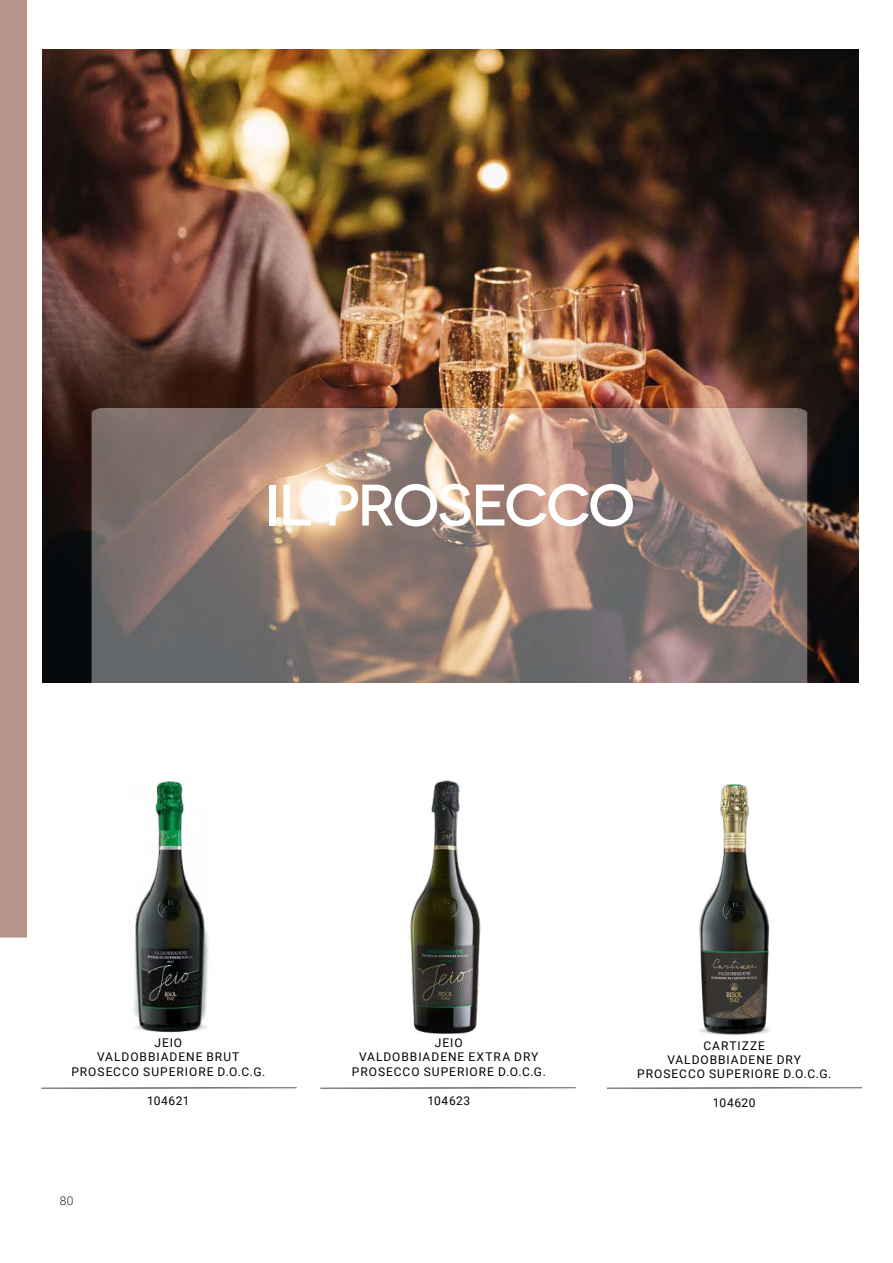
<style>
.page{position:relative;width:893px;height:1263px;background:#fff}
.page>*{position:absolute;margin:0;border:0;box-sizing:border-box;transform-origin:0 0}
.t1{font:500 expanded 58.5px "Novecento";letter-spacing:-.04em;color:#fff}
.t2{font:12px/14.4px "Roboto";letter-spacing:.08em;color:#000;text-align:center}
.t3{font:900 12px "Roboto";color:#464748}
.t4{font:300 12px "Roboto";color:#231f20}
</style>
<div class="page">
<img style="left:42px;top:49px;width:817px;height:634px">
<img style="left:68px;top:386px;width:765px;height:296px">
<img style="left:410px;top:781px;width:71px;height:252px">
<img style="left:133px;top:781px;width:76px;height:252px">
<img style="left:698px;top:785px;width:73px;height:250px">
<svg style="left:607px;top:1087px;width:255px;height:2px"></svg>
<svg style="left:320px;top:1087px;width:256px;height:2px"></svg>
<svg style="left:41px;top:1087px;width:256px;height:2px"></svg>
<h1 class="t1" style="left:264px;top:470px;width:373px">IL PROSECCO</h1>
<p class="t2" style="left:71px;top:1035px;width:196px">JEIO<br>VALDOBBIADENE BRUT<br>PROSECCO SUPERIORE D.O.C.G.</p>
<p class="t2" style="left:147px;top:1092px;width:44px">104621</p>
<p class="t3" style="left:59px;top:1190px;width:16px">80</p>
<p class="t4" style="left:60px;top:1192px;width:15px">80</p>
<p class="t2" style="left:352px;top:1035px;width:196px">JEIO<br>VALDOBBIADENE EXTRA DRY<br>PROSECCO SUPERIORE D.O.C.G.</p>
<p class="t2" style="left:427px;top:1092px;width:44px">104623</p>
<p class="t2" style="left:637px;top:1038px;width:196px">CARTIZZE<br>VALDOBBIADENE DRY<br>PROSECCO SUPERIORE D.O.C.G.</p>
<p class="t2" style="left:713px;top:1095px;width:44px">104620</p>
</div>
